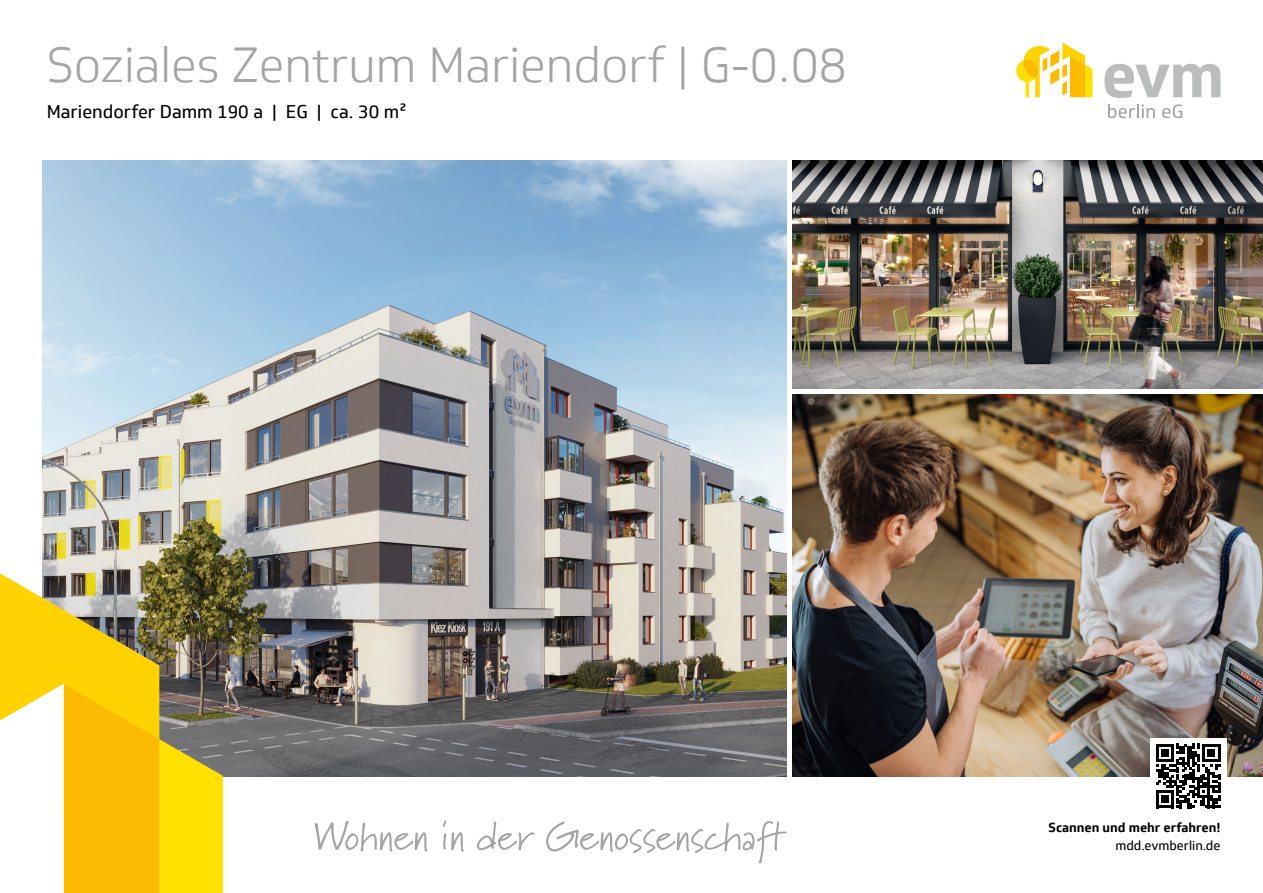
<style>
.page{position:relative;width:1263px;height:893px;background:#fff}
.page>*{position:absolute;margin:0;border:0;box-sizing:border-box;transform-origin:0 0}
.t1{font:300 48px "Soleto";color:#a3a5a4}
.t2{font:18px "Soleto";color:#000}
.t3{font:700 12.75px "Soleto";color:#000}
.t4{font:12.75px "Soleto";color:#000}
</style>
<div class="page">
<img style="left:43px;top:161px;width:744px;height:615px">
<img style="left:792px;top:161px;width:471px;height:228px">
<img style="left:792px;top:394px;width:471px;height:382px">
<svg style="left:1104px;top:64px;width:116px;height:34px"></svg>
<svg style="left:1108px;top:104px;width:47px;height:14px"></svg>
<svg style="left:1162px;top:104px;width:20px;height:14px"></svg>
<svg style="left:1016px;top:43px;width:76px;height:54px"></svg>
<svg style="left:315px;top:821px;width:112px;height:31px"></svg>
<svg style="left:443px;top:820px;width:21px;height:32px"></svg>
<svg style="left:477px;top:821px;width:58px;height:29px"></svg>
<svg style="left:546px;top:821px;width:241px;height:42px"></svg>
<svg style="left:0;top:566px;width:223px;height:327px"></svg>
<div style="left:1150px;top:738px;width:76px;height:76px;background:#fff"></div>
<svg style="left:1156px;top:744px;width:64px;height:64px"></svg>
<p class="t1" style="left:47px;top:37px;width:802px">Soziales Zentrum Mariendorf | G-0.08</p>
<p class="t2" style="left:47px;top:101px;width:362px">Mariendorfer Damm 190 a | EG | ca. 30 m2</p>
<p class="t3" style="left:1048px;top:820px;width:173px">Scannen und mehr erfahren!</p>
<p class="t4" style="left:1115px;top:838px;width:107px">mdd.evmberlin.de</p>
</div>
